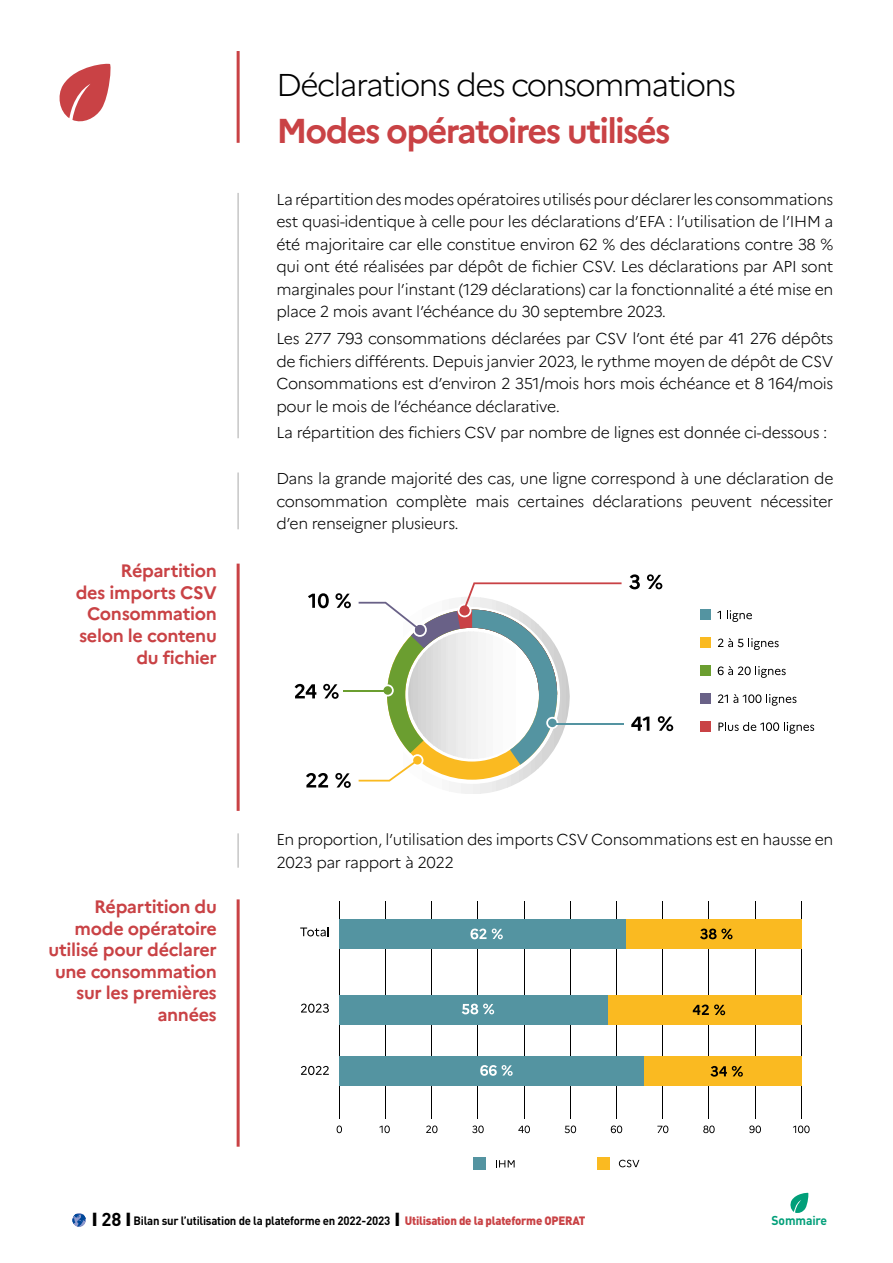
<style>
.page{position:relative;width:893px;height:1263px;background:#fff}
.page>*{position:absolute;margin:0;border:0;box-sizing:border-box;transform-origin:0 0}
.t1{font:700 34.5px "Marianne";letter-spacing:-.05em;color:#c94245}
.t2{font:300 31.5px "Marianne";letter-spacing:-.05em;color:#000}
.t3{font:700 18px/21.6px "Marianne";letter-spacing:-.02em;color:#c94245;text-align:right}
.t4{font:300 15.75px/22.5px "Marianne";letter-spacing:-.02em;color:#000;text-align:justify}
.t5{font:700 12.75px "DIN Pro";letter-spacing:-.01em;color:#009f79;scale:.95 1}
.t6{font:700 12px "DIN Pro";letter-spacing:-.02em;color:#000;scale:.95 1}
.s1{font-family:"DIN Black Alternate";font-weight:400;font-size:18.45px}
.s2{font-size:18.45px}
.s3{font-weight:900;color:#c94245}
</style>
<div class="page">
<svg style="left:72px;top:1213px;width:14px;height:14px"></svg>
<hr style="left:237px;top:51px;width:3px;height:92px;background:#c94245">
<svg style="left:59px;top:63px;width:52px;height:59px"></svg>
<hr style="left:237px;top:193px;width:2px;height:245px;background:#c6c6c6">
<hr style="left:237px;top:472px;width:2px;height:57px;background:#c6c6c6">
<hr style="left:237px;top:833px;width:2px;height:35px;background:#c6c6c6">
<hr style="left:237px;top:564px;width:3px;height:247px;background:#c94245">
<hr style="left:237px;top:899px;width:3px;height:248px;background:#c94245">
<hr style="left:422px;top:597px;width:4px;height:197px;background:#fafafa">
<hr style="left:426px;top:597px;width:4px;height:197px;background:#fafafa">
<hr style="left:430px;top:597px;width:4px;height:197px;background:#fafafa">
<hr style="left:434px;top:597px;width:4px;height:197px;background:#fafafa">
<hr style="left:438px;top:597px;width:4px;height:197px;background:#fafafa">
<hr style="left:442px;top:597px;width:4px;height:197px;background:#f7f7f7">
<hr style="left:446px;top:597px;width:3px;height:197px;background:#f7f7f7">
<hr style="left:449px;top:597px;width:4px;height:197px;background:#f5f5f5">
<hr style="left:453px;top:597px;width:4px;height:197px;background:#f5f5f5">
<hr style="left:457px;top:597px;width:4px;height:197px;background:#f5f5f5">
<hr style="left:461px;top:597px;width:4px;height:197px;background:#f2f2f2">
<hr style="left:465px;top:597px;width:4px;height:197px;background:#f2f2f2">
<hr style="left:469px;top:597px;width:4px;height:197px;background:#f2f2f2">
<hr style="left:473px;top:597px;width:4px;height:197px;background:#f0f0f0">
<hr style="left:477px;top:597px;width:3px;height:197px;background:#f0f0f0">
<hr style="left:480px;top:597px;width:4px;height:197px;background:#ededed">
<hr style="left:484px;top:597px;width:4px;height:197px;background:#ededed">
<hr style="left:488px;top:597px;width:4px;height:197px;background:#ededed">
<svg style="left:492px;top:784px;width:4px;height:8px"></svg>
<svg style="left:496px;top:784px;width:4px;height:7px"></svg>
<svg style="left:500px;top:784px;width:4px;height:6px"></svg>
<hr style="left:504px;top:597px;width:3px;height:197px;background:#e8e8e8">
<svg style="left:507px;top:784px;width:4px;height:4px"></svg>
<hr style="left:535px;top:597px;width:3px;height:197px;background:#d9d9d9">
<hr style="left:566px;top:597px;width:3px;height:197px;background:#ccc">
<svg style="left:631px;top:717px;width:18px;height:14px"></svg>
<svg style="left:658px;top:716px;width:15px;height:15px"></svg>
<svg style="left:308px;top:593px;width:21px;height:15px"></svg>
<svg style="left:335px;top:593px;width:16px;height:15px"></svg>
<svg style="left:295px;top:684px;width:21px;height:14px"></svg>
<svg style="left:323px;top:684px;width:16px;height:15px"></svg>
<svg style="left:306px;top:773px;width:22px;height:14px"></svg>
<svg style="left:335px;top:773px;width:16px;height:15px"></svg>
<svg style="left:629px;top:574px;width:11px;height:15px"></svg>
<svg style="left:647px;top:574px;width:15px;height:15px"></svg>
<hr style="left:552px;top:723px;width:71px;height:2px;background:#5494a1">
<hr style="left:343px;top:690px;width:45px;height:2px;background:#6b9e30">
<svg style="left:359px;top:582px;width:263px;height:202px"></svg>
<div style="left:700px;top:610px;width:10px;height:10px;background:#5494a1"></div>
<svg style="left:717px;top:611px;width:4px;height:8px"></svg>
<svg style="left:727px;top:610px;width:25px;height:12px"></svg>
<div style="left:700px;top:637px;width:10px;height:11px;background:#faba21"></div>
<svg style="left:718px;top:638px;width:61px;height:12px"></svg>
<div style="left:700px;top:665px;width:10px;height:11px;background:#6b9e30"></div>
<svg style="left:718px;top:666px;width:68px;height:12px"></svg>
<div style="left:700px;top:693px;width:10px;height:11px;background:#696187"></div>
<svg style="left:718px;top:694px;width:78px;height:12px"></svg>
<div style="left:700px;top:721px;width:10px;height:10px;background:#c94245"></div>
<svg style="left:718px;top:722px;width:96px;height:12px"></svg>
<hr style="left:339px;top:901px;width:1px;height:217px;background:#000">
<hr style="left:385px;top:901px;width:1px;height:217px;background:#000">
<hr style="left:432px;top:901px;width:1px;height:217px;background:#000">
<hr style="left:478px;top:901px;width:1px;height:217px;background:#000">
<hr style="left:524px;top:901px;width:1px;height:217px;background:#000">
<hr style="left:570px;top:901px;width:1px;height:217px;background:#000">
<hr style="left:616px;top:901px;width:1px;height:217px;background:#000">
<hr style="left:663px;top:901px;width:1px;height:217px;background:#000">
<hr style="left:709px;top:901px;width:1px;height:217px;background:#000">
<hr style="left:755px;top:901px;width:1px;height:217px;background:#000">
<hr style="left:801px;top:901px;width:1px;height:217px;background:#000">
<div style="left:644px;top:1056px;width:157px;height:30px;background:#faba21"></div>
<div style="left:339px;top:1056px;width:305px;height:30px;background:#5494a1"></div>
<div style="left:607px;top:995px;width:194px;height:29px;background:#faba21"></div>
<div style="left:339px;top:995px;width:268px;height:29px;background:#5494a1"></div>
<div style="left:626px;top:919px;width:175px;height:30px;background:#faba21"></div>
<div style="left:339px;top:919px;width:287px;height:30px;background:#5494a1"></div>
<div style="left:597px;top:1157px;width:13px;height:13px;background:#faba21"></div>
<svg style="left:619px;top:1160px;width:20px;height:7px"></svg>
<div style="left:473px;top:1157px;width:13px;height:13px;background:#5494a1"></div>
<svg style="left:496px;top:1160px;width:19px;height:7px"></svg>
<svg style="left:470px;top:928px;width:16px;height:11px"></svg>
<svg style="left:492px;top:928px;width:11px;height:11px"></svg>
<svg style="left:700px;top:928px;width:32px;height:11px"></svg>
<svg style="left:462px;top:1004px;width:32px;height:10px"></svg>
<svg style="left:693px;top:1004px;width:32px;height:11px"></svg>
<svg style="left:480px;top:1065px;width:33px;height:11px"></svg>
<svg style="left:710px;top:1066px;width:33px;height:11px"></svg>
<svg style="left:301px;top:1066px;width:28px;height:9px"></svg>
<svg style="left:337px;top:1125px;width:5px;height:8px"></svg>
<svg style="left:379px;top:1125px;width:11px;height:8px"></svg>
<svg style="left:426px;top:1125px;width:11px;height:8px"></svg>
<svg style="left:472px;top:1125px;width:12px;height:8px"></svg>
<svg style="left:518px;top:1125px;width:12px;height:8px"></svg>
<svg style="left:565px;top:1125px;width:11px;height:8px"></svg>
<svg style="left:611px;top:1125px;width:11px;height:8px"></svg>
<svg style="left:657px;top:1125px;width:11px;height:8px"></svg>
<svg style="left:703px;top:1125px;width:12px;height:8px"></svg>
<svg style="left:749px;top:1125px;width:12px;height:8px"></svg>
<svg style="left:793px;top:1125px;width:17px;height:8px"></svg>
<svg style="left:301px;top:1003px;width:28px;height:10px"></svg>
<svg style="left:300px;top:927px;width:29px;height:9px"></svg>
<svg style="left:790px;top:1192px;width:19px;height:21px"></svg>
<h2 class="t2" style="left:276px;top:65px;width:461px">Déclarations des consommations</h2>
<h1 class="t1" style="left:276px;top:109px;width:396px">Modes opératoires utilisés</h1>
<p class="t3" style="left:76px;top:560px;width:142px">Répartition<br>des imports CSV<br>Consommation selon le contenu du fichier</p>
<p class="t4" style="left:276px;top:188px;width:559px">La répartition des modes opératoires utilisés pour déclarer les consommations est quasi-identique à celle pour les déclarations d’EFA : l’utilisation de l’IHM a été majoritaire car elle constitue environ 62 % des déclarations contre 38 % qui ont été réalisées par dépôt de fichier CSV. Les déclarations par API sont marginales pour l’instant (129 déclarations) car la fonctionnalité a été mise en place 2 mois avant l’échéance du 30 septembre 2023.</p>
<p class="t4" style="left:276px;top:327px;width:559px">Les 277 793 consommations déclarées par CSV l’ont été par 41 276 dépôts de fichiers différents. Depuis janvier 2023, le rythme moyen de dépôt de CSV Consommations est d’environ 2 351/mois hors mois échéance et 8 164/mois pour le mois de l’échéance déclarative.</p>
<p class="t4" style="left:276px;top:421px;width:552px">La répartition des fichiers CSV par nombre de lignes est donnée ci-dessous :</p>
<p class="t4" style="left:276px;top:467px;width:559px">Dans la grande majorité des cas, une ligne correspond à une déclaration de consommation complète mais certaines déclarations peuvent nécessiter d’en renseigner plusieurs.</p>
<p class="t3" style="left:49px;top:896px;width:170px">Répartition du mode opératoire utilisé pour déclarer une consommation sur les premières années</p>
<p class="t4" style="left:276px;top:828px;width:558px">En proportion, l’utilisation des imports CSV Consommations est en hausse en<br>2023 par rapport à 2022</p>
<p class="t6" style="left:92px;top:1211px;width:521px"><span class="s1">I</span> <span class="s2">28</span> <span class="s1">I</span> Bilan sur l’utilisation de la plateforme en 2022-2023 <span class="s1">I</span> <span class="s3">Utilisation de la plateforme OPERAT</span></p>
<p class="t5" style="left:772px;top:1210px;width:60px">Sommaire</p>
</div>
